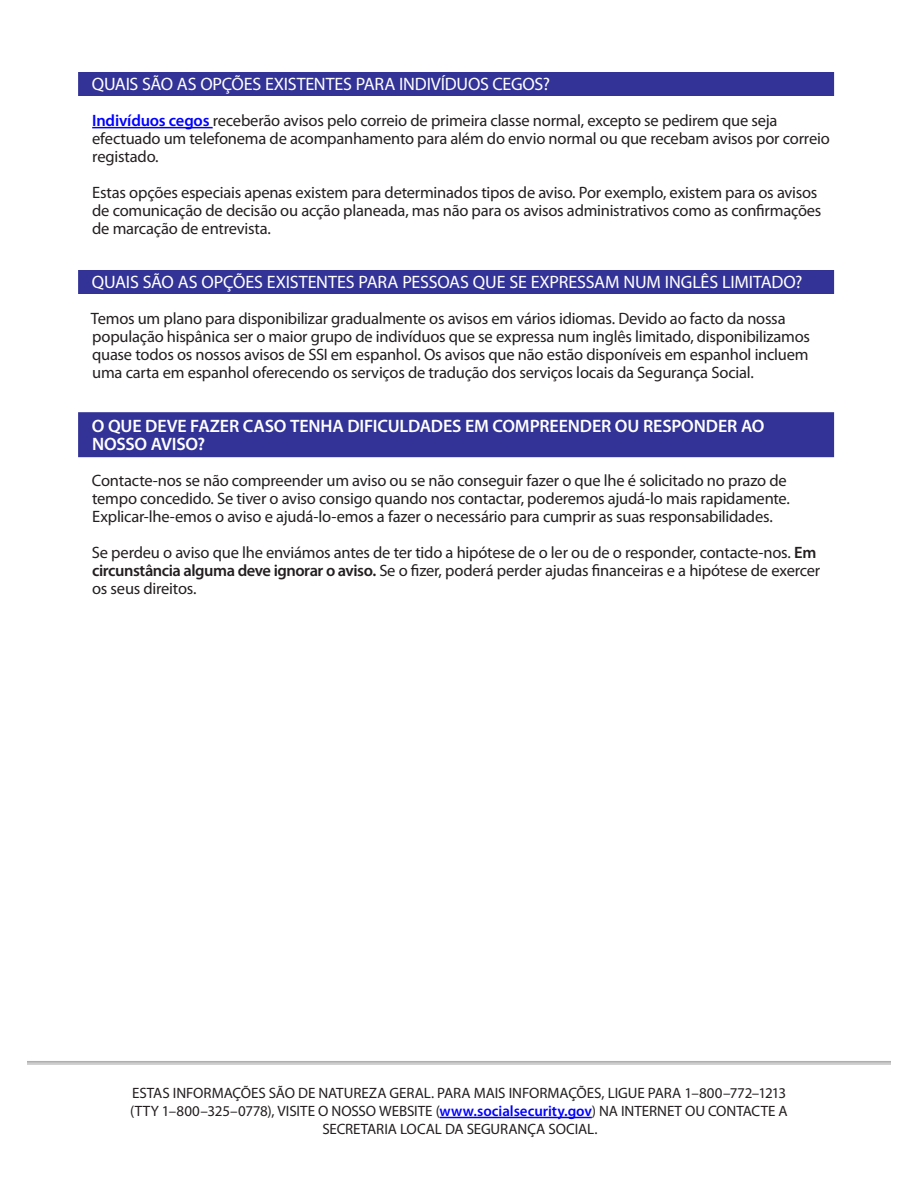
<style>
.page{position:relative;width:918px;height:1188px;background:#fff}
.page>*{position:absolute;margin:0;border:0;box-sizing:border-box;transform-origin:0 0}
.Blue_Heading{font:18px "Myriad Pro";letter-spacing:-.01em;color:#fff}
.Blue_Heading_2_lines{font:600 18px/18px "Myriad Pro";letter-spacing:-.01em;color:#fff}
.Paragraph{font:16.5px/18px "Myriad Pro";letter-spacing:-.015em;color:#231f20}
.Information{font:15px/18px "Myriad Pro";letter-spacing:-.005em;color:#231f20;text-align:center}
.s1{font-weight:600;color:#00f}
.s2{font-weight:600}
</style>
<div class="page">
<div style="left:78px;top:72px;width:756px;height:24px;background:#333397"></div>
<hr style="left:92px;top:127px;width:121px;height:1px;background:#00f">
<div style="left:78px;top:270px;width:756px;height:24px;background:#333397"></div>
<div style="left:78px;top:412px;width:756px;height:45px;background:#333397"></div>
<hr style="left:27px;top:1061px;width:864px;height:1px;background:#acacac">
<hr style="left:27px;top:1062px;width:864px;height:1px;background:#acacac">
<hr style="left:27px;top:1064px;width:864px;height:1px;background:#acacac">
<hr style="left:440px;top:1117px;width:152px;height:1px;background:#00f">
<h1 class="Blue_Heading" style="left:92px;top:73px;width:460px">QUAIS SÃO AS OPÇÕES EXISTENTES PARA INDIVÍDUOS CEGOS?</h1>
<p class="Paragraph" style="left:92px;top:111px;width:739px"><span class="s1">Indivíduos cegos</span> receberão avisos pelo correio de primeira classe normal, excepto se pedirem que seja efectuado um telefonema de acompanhamento para além do envio normal ou que recebam avisos por correio registado.</p>
<p class="Paragraph" style="left:92px;top:183px;width:731px">Estas opções especiais apenas existem para determinados tipos de aviso. Por exemplo, existem para os avisos de comunicação de decisão ou acção planeada, mas não para os avisos administrativos como as confirmações de marcação de entrevista.</p>
<h1 class="Blue_Heading" style="left:92px;top:271px;width:712px">QUAIS SÃO AS OPÇÕES EXISTENTES PARA PESSOAS QUE SE EXPRESSAM NUM INGLÊS LIMITADO?</h1>
<p class="Paragraph" style="left:91px;top:309px;width:721px">Temos um plano para disponibilizar gradualmente os avisos em vários idiomas. Devido ao facto da nossa população hispânica ser o maior grupo de indivíduos que se expressa num inglês limitado, disponibilizamos quase todos os nossos avisos de SSI em espanhol. Os avisos que não estão disponíveis em espanhol incluem uma carta em espanhol oferecendo os serviços de tradução dos serviços locais da Segurança Social.</p>
<h1 class="Blue_Heading_2_lines" style="left:92px;top:417px;width:674px">O QUE DEVE FAZER CASO TENHA DIFICULDADES EM COMPREENDER OU RESPONDER AO<br>NOSSO AVISO?</h1>
<p class="Paragraph" style="left:92px;top:471px;width:699px">Contacte-nos se não compreender um aviso ou se não conseguir fazer o que lhe é solicitado no prazo de tempo concedido. Se tiver o aviso consigo quando nos contactar, poderemos ajudá-lo mais rapidamente.<br>Explicar-lhe-emos o aviso e ajudá-lo-emos a fazer o necessário para cumprir as suas responsabilidades.</p>
<p class="Paragraph" style="left:92px;top:543px;width:730px">Se perdeu o aviso que lhe enviámos antes de ter tido a hipótese de o ler ou de o responder, contacte-nos. <span class="s2">Em circunstância alguma deve ignorar o aviso.</span> Se o fizer, poderá perder ajudas financeiras e a hipótese de exercer os seus direitos.</p>
<p class="Information" style="left:130px;top:1084px;width:659px">ESTAS INFORMAÇÕES SÃO DE NATUREZA GERAL. PARA MAIS INFORMAÇÕES, LIGUE PARA 1–800–772–1213 (TTY 1–800–325–0778), VISITE O NOSSO WEBSITE (<span class="s1">www.socialsecurity.gov</span>) NA INTERNET OU CONTACTE A<br>SECRETARIA LOCAL DA SEGURANÇA SOCIAL.</p>
</div>
